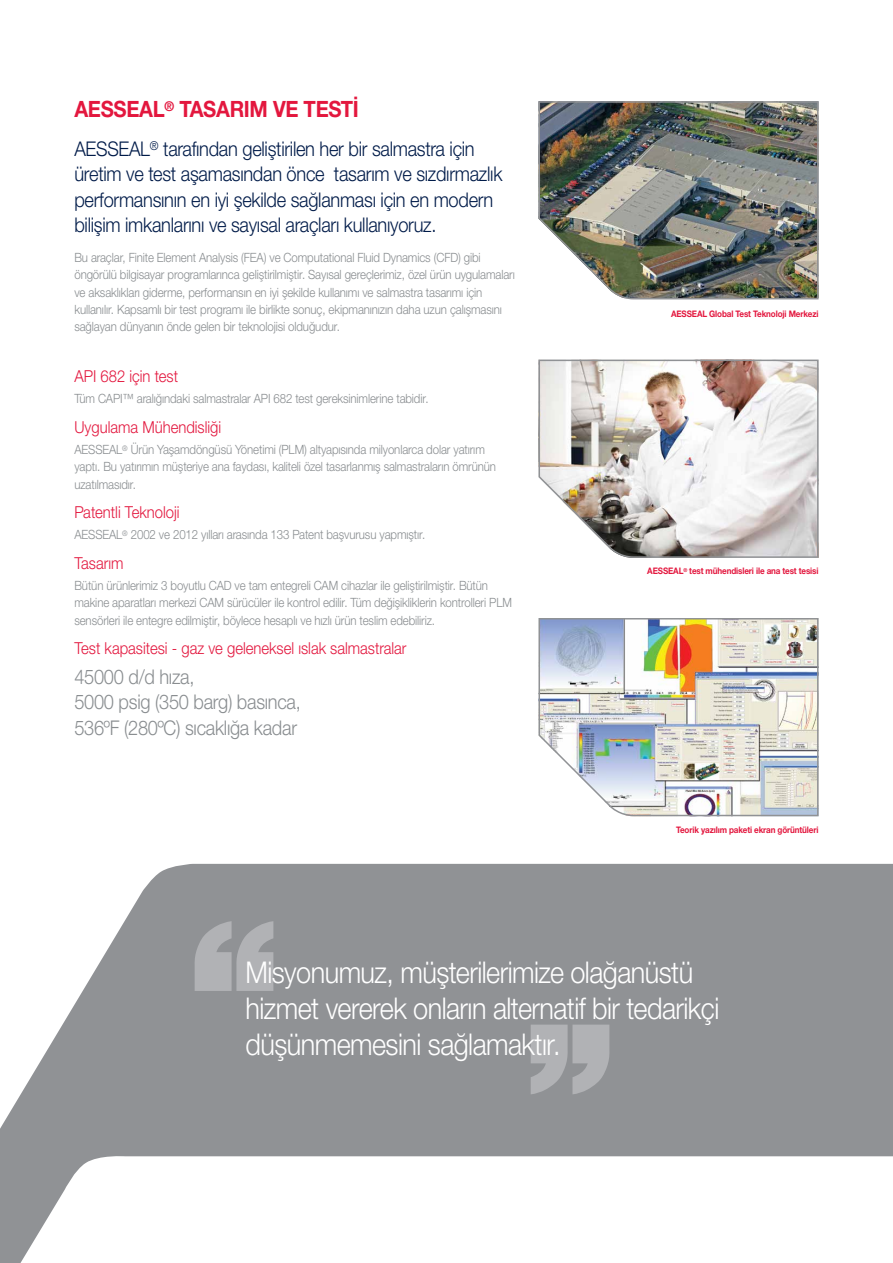
<style>
.page{position:relative;width:893px;height:1263px;background:#fff}
.page>*{position:absolute;margin:0;border:0;box-sizing:border-box;transform-origin:0 0}
.t1{font:300 30px/36px "Helvetica Neue LTW1 G";letter-spacing:-.02em;color:#fff;scale:.9 1}
.t2{font:700 22.5px "Helvetica Neue LTW1 G";letter-spacing:-.015em;color:#e3173e;scale:.9 1}
.t3{font:300 20.25px/25.5px "Helvetica Neue LTW1 G";letter-spacing:-.015em;color:#001b49;scale:.9 1}
.t4{font:300 20.25px/25.5px "Helvetica Neue LTW1 G";letter-spacing:-.015em;color:#898d90;scale:.9 1}
.t5{font:300 16.5px "Helvetica Neue LTW1 G";color:#e3173e;scale:.9 1}
.t6{font:300 12.75px/17.2px "Helvetica Neue LTW1 G";letter-spacing:-.01em;color:#898d90;scale:.9 1}
.t7{font:700 9px "Helvetica Neue LTW1 G";letter-spacing:-.015em;color:#e3173e;scale:.9 1}
</style>
<div class="page">
<img style="left:538px;top:101px;width:281px;height:199px">
<img style="left:538px;top:359px;width:281px;height:199px">
<img style="left:538px;top:618px;width:281px;height:199px">
<svg style="left:0;top:864px;width:893px;height:399px;fill:#909295"></svg>
<svg style="left:531px;top:1024px;width:79px;height:70px;background:#a8a9ac"></svg>
<svg style="left:194px;top:921px;width:79px;height:70px;background:#a8a9ac"></svg>
<h2 class="t2" style="left:74px;top:95px;width:318px">AESSEAL<sup>®</sup> TASARIM VE TESTİ</h2>
<h3 class="t3" style="left:74px;top:135px;width:477px">AESSEAL<sup>®</sup> tarafından geliştirilen her bir salmastra için üretim ve test aşamasından önce tasarım ve sızdırmazlık performansının en iyi şekilde sağlanması için en modern bilişim imkanlarını ve sayısal araçları kullanıyoruz.</h3>
<p class="t6" style="left:74px;top:249px;width:491px">Bu araçlar, Finite Element Analysis (FEA) ve Computational Fluid Dynamics (CFD) gibi öngörülü bilgisayar programlarınca geliştirilmiştir. Sayısal gereçlerimiz, özel ürün uygulamaları ve aksaklıkları giderme, performansın en iyi şekilde kullanımı ve salmastra tasarımı için kullanılır. Kapsamlı bir test programı ile birlikte sonuç, ekipmanınızın daha uzun çalışmasını sağlayan dünyanın önde gelen bir teknolojisi olduğudur.</p>
<p class="t5" style="left:74px;top:366px;width:117px">API 682 için test</p>
<p class="t6" style="left:74px;top:390px;width:395px">Tüm CAPI™ aralığındaki salmastralar API 682 test gereksinimlerine tabidir.</p>
<p class="t5" style="left:74px;top:417px;width:165px">Uygulama Mühendisliği</p>
<p class="t6" style="left:74px;top:441px;width:470px">AESSEAL<sup>®</sup> Ürün Yaşamdöngüsü Yönetimi (PLM) altyapısında milyonlarca dolar yatırım yaptı. Bu yatırımın müşteriye ana faydası, kaliteli özel tasarlanmış salmastraların ömrünün uzatılmasıdır.</p>
<p class="t5" style="left:74px;top:502px;width:118px">Patentli Teknoloji</p>
<p class="t6" style="left:74px;top:526px;width:391px">AESSEAL<sup>®</sup> 2002 ve 2012 yılları arasında 133 Patent başvurusu yapmıştır.</p>
<p class="t5" style="left:74px;top:553px;width:56px">Tasarım</p>
<p class="t6" style="left:74px;top:577px;width:488px">Bütün ürünlerimiz 3 boyutlu CAD ve tam entegreli CAM cihazlar ile geliştirilmiştir. Bütün makine aparatları merkezi CAM sürücüler ile kontrol edilir. Tüm değişikliklerin kontrolleri PLM sensörleri ile entegre edilmiştir, böylece hesaplı ve hızlı ürün teslim edebiliriz.</p>
<p class="t5" style="left:74px;top:638px;width:371px">Test kapasitesi - gaz ve geleneksel ıslak salmastralar</p>
<h3 class="t4" style="left:74px;top:664px;width:253px">45000 d/d hıza,<br>5000 psig (350 barg) basınca,<br>536ºF (280ºC) sıcaklığa kadar</h3>
<p class="t7" style="left:671px;top:308px;width:165px">AESSEAL Global Test Teknoloji Merkezi</p>
<p class="t7" style="left:647px;top:566px;width:192px">AESSEAL<sup>®</sup> test mühendisleri ile ana test tesisi</p>
<p class="t7" style="left:676px;top:824px;width:160px">Teorik yazılım paketi ekran görüntüleri</p>
<h1 class="t1" style="left:245px;top:954px;width:528px">Misyonumuz, müşterilerimize olağanüstü hizmet vererek onların alternatif bir tedarikçi düşünmemesini sağlamaktır.</h1>
</div>
